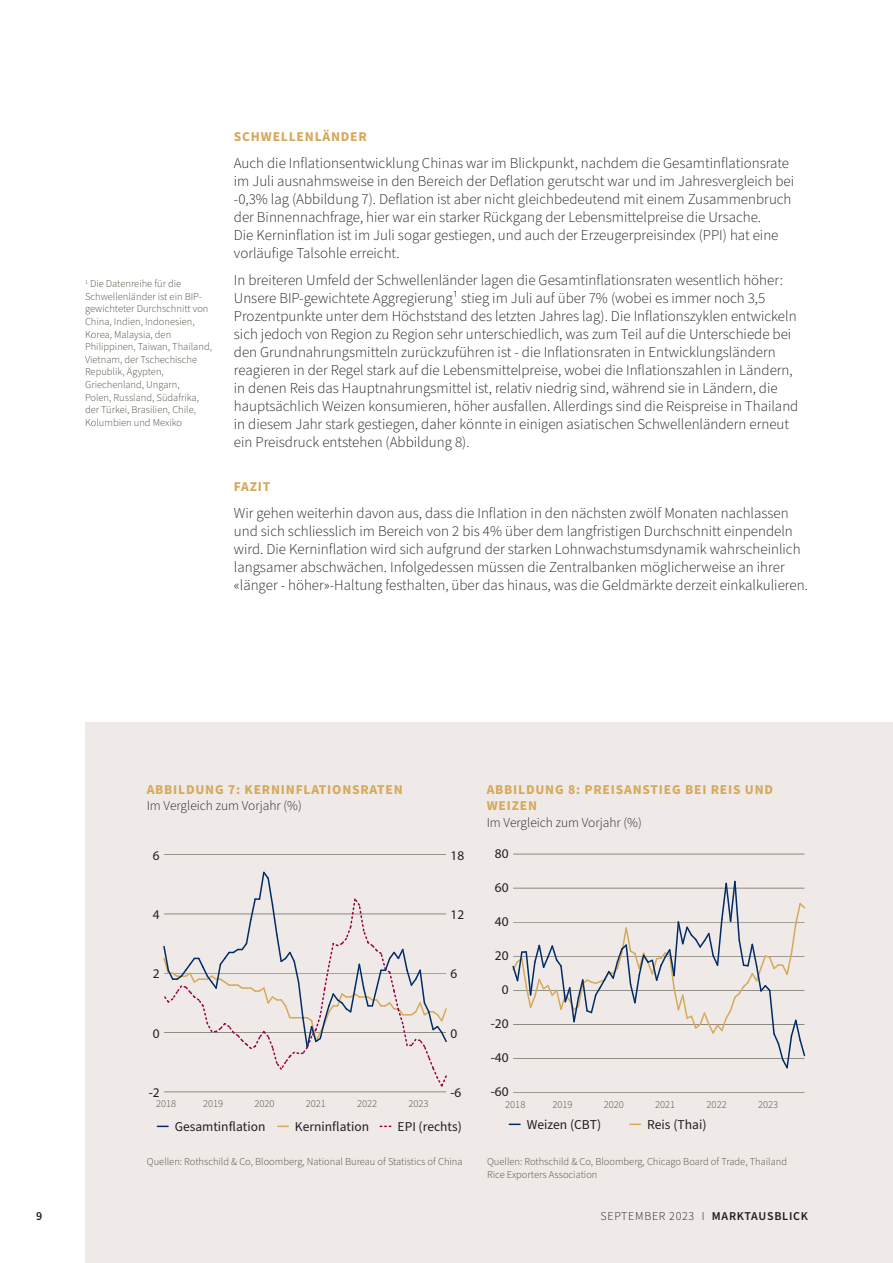
<style>
.page{position:relative;width:893px;height:1263px;background:#fff}
.page>*{position:absolute;margin:0;border:0;box-sizing:border-box;transform-origin:0 0}
.Body_copy{font:300 15px/18px "Source Sans Pro";color:#231f20}
.t1{font:13.65px "Source Sans Pro";color:#231f20}
.Figure_title{font:700 13.5px/16.2px "Source Sans Pro";letter-spacing:.06em;color:#d6a95b}
.Figure_title-2{font:300 13.5px "Source Sans Pro";color:#231f20}
.t2{font:13.5px "Source Sans Pro";color:#231f20}
.Title_-_subsections___categories{font:700 13.5px "Source Sans Pro";letter-spacing:.06em;color:#d6a95b}
.t3{font:13.35px "Myriad Pro";color:#231f20}
.t4{font:300 12px "Source Sans Pro";letter-spacing:.06em;color:#231f20}
.t5{font:600 12px "Source Sans Pro";color:#231f20}
.Legal___notes{font:300 10.5px/12.6px "Source Sans Pro";color:#48483d}
.t6{font:300 10.5px "Source Sans Pro";color:#47473d}
.s1{font-weight:600}
</style>
<div class="page">
<div style="left:85px;top:722px;width:808px;height:541px;background:#efeae8"></div>
<svg style="left:157px;top:1125px;width:11px;height:2px"></svg>
<svg style="left:278px;top:1125px;width:10px;height:2px"></svg>
<svg style="left:380px;top:1125px;width:11px;height:2px"></svg>
<hr style="left:164px;top:1092px;width:282px;height:1px;background:#47473d">
<hr style="left:164px;top:854px;width:282px;height:1px;background:#47473d">
<svg style="left:163px;top:871px;width:284px;height:216px"></svg>
<svg style="left:509px;top:1123px;width:11px;height:2px"></svg>
<svg style="left:630px;top:1123px;width:10px;height:2px"></svg>
<hr style="left:513px;top:1092px;width:291px;height:1px;background:#47473d">
<hr style="left:513px;top:854px;width:291px;height:1px;background:#47473d">
<svg style="left:512px;top:880px;width:294px;height:189px"></svg>
<p class="Legal___notes" style="left:85px;top:278px;width:128px"><sup>1</sup> Die Datenreihe für die<br>Schwellenländer ist ein BIP&shy;gewichteter Durchschnitt von<br>China, Indien, Indonesien,<br>Korea, Malaysia, den<br>Philippinen, Taiwan, Thailand,<br>Vietnam, der Tschechische<br>Republik, Ägypten,<br>Griechenland, Ungarn,<br>Polen, Russland, Südafrika, der Türkei, Brasilien, Chile,<br>Kolumbien und Mexiko</p>
<p class="Title_-_subsections___categories" style="left:234px;top:128px;width:134px">SCHWELLENLÄNDER</p>
<p class="Body_copy" style="left:234px;top:155px;width:562px">Auch die Inflationsentwicklung Chinas war im Blickpunkt, nachdem die Gesamtinflationsrate im Juli ausnahmsweise in den Bereich der Deflation gerutscht war und im Jahresvergleich bei -0,3% lag (Abbildung 7). Deflation ist aber nicht gleichbedeutend mit einem Zusammenbruch der Binnennachfrage, hier war ein starker Rückgang der Lebensmittelpreise die Ursache.<br>Die Kerninflation ist im Juli sogar gestiegen, und auch der Erzeugerpreisindex (PPI) hat eine vorläufige Talsohle erreicht.</p>
<p class="Body_copy" style="left:234px;top:272px;width:566px">In breiteren Umfeld der Schwellenländer lagen die Gesamtinflationsraten wesentlich höher:<br>Unsere BIP-gewichtete Aggregierung¹ stieg im Juli auf über 7% (wobei es immer noch 3,5<br>Prozentpunkte unter dem Höchststand des letzten Jahres lag). Die Inflationszyklen entwickeln sich jedoch von Region zu Region sehr unterschiedlich, was zum Teil auf die Unterschiede bei den Grundnahrungsmitteln zurückzuführen ist - die Inflationsraten in Entwicklungsländern reagieren in der Regel stark auf die Lebensmittelpreise, wobei die Inflationszahlen in Ländern, in denen Reis das Hauptnahrungsmittel ist, relativ niedrig sind, während sie in Ländern, die hauptsächlich Weizen konsumieren, höher ausfallen. Allerdings sind die Reispreise in Thailand in diesem Jahr stark gestiegen, daher könnte in einigen asiatischen Schwellenländern erneut ein Preisdruck entstehen (Abbildung 8).</p>
<p class="Title_-_subsections___categories" style="left:234px;top:477px;width:38px">FAZIT</p>
<p class="Body_copy" style="left:234px;top:504px;width:575px">Wir gehen weiterhin davon aus, dass die Inflation in den nächsten zwölf Monaten nachlassen und sich schliesslich im Bereich von 2 bis 4% über dem langfristigen Durchschnitt einpendeln wird. Die Kerninflation wird sich aufgrund der starken Lohnwachstumsdynamik wahrscheinlich langsamer abschwächen. Infolgedessen müssen die Zentralbanken möglicherweise an ihrer «länger - höher»-Haltung festhalten, über das hinaus, was die Geldmärkte derzeit einkalkulieren.</p>
<p class="Figure_title" style="left:147px;top:782px;width:257px">ABBILDUNG 7: KERNINFLATIONSRATEN</p>
<p class="Figure_title-2" style="left:147px;top:797px;width:157px">Im Vergleich zum Vorjahr (%)</p>
<p class="t3" style="left:153px;top:847px;width:8px">6</p>
<p class="t3" style="left:451px;top:847px;width:15px">18</p>
<p class="t3" style="left:153px;top:906px;width:8px">4</p>
<p class="t3" style="left:451px;top:906px;width:15px">12</p>
<p class="t3" style="left:153px;top:965px;width:8px">2</p>
<p class="t3" style="left:451px;top:965px;width:8px">6</p>
<p class="t3" style="left:153px;top:1025px;width:8px">0</p>
<p class="t3" style="left:451px;top:1025px;width:8px">0</p>
<p class="t3" style="left:149px;top:1084px;width:12px">-2</p>
<p class="t3" style="left:451px;top:1084px;width:12px">-6</p>
<p class="t6" style="left:156px;top:1096px;width:22px">2018</p>
<p class="t6" style="left:203px;top:1096px;width:22px">2019</p>
<p class="t6" style="left:254px;top:1096px;width:22px">2020</p>
<p class="t6" style="left:306px;top:1096px;width:22px">2021</p>
<p class="t6" style="left:357px;top:1096px;width:22px">2022</p>
<p class="t6" style="left:408px;top:1096px;width:22px">2023</p>
<p class="t2" style="left:175px;top:1117px;width:92px">Gesamtinflation</p>
<p class="t2" style="left:295px;top:1117px;width:76px">Kerninflation</p>
<p class="t2" style="left:398px;top:1117px;width:66px">EPI (rechts)</p>
<p class="Figure_title" style="left:487px;top:782px;width:288px">ABBILDUNG 8: PREISANSTIEG BEI REIS UND<br>WEIZEN</p>
<p class="Figure_title-2" style="left:487px;top:813px;width:157px">Im Vergleich zum Vorjahr (%)</p>
<p class="t3" style="left:495px;top:845px;width:15px">80</p>
<p class="t3" style="left:495px;top:879px;width:15px">60</p>
<p class="t3" style="left:495px;top:913px;width:15px">40</p>
<p class="t3" style="left:495px;top:947px;width:15px">20</p>
<p class="t3" style="left:502px;top:981px;width:8px">0</p>
<p class="t3" style="left:491px;top:1015px;width:19px">-20</p>
<p class="t3" style="left:491px;top:1049px;width:19px">-40</p>
<p class="t3" style="left:491px;top:1083px;width:19px">-60</p>
<p class="t6" style="left:505px;top:1097px;width:22px">2018</p>
<p class="t6" style="left:552px;top:1097px;width:22px">2019</p>
<p class="t6" style="left:604px;top:1097px;width:22px">2020</p>
<p class="t6" style="left:655px;top:1097px;width:22px">2021</p>
<p class="t6" style="left:707px;top:1097px;width:22px">2022</p>
<p class="t6" style="left:758px;top:1097px;width:22px">2023</p>
<p class="t1" style="left:527px;top:1115px;width:76px">Weizen (CBT)</p>
<p class="t1" style="left:647px;top:1115px;width:61px">Reis (Thai)</p>
<p class="Legal___notes" style="left:147px;top:1156px;width:317px">Quellen: Rothschild &amp; Co, Bloomberg, National Bureau of Statistics of China</p>
<p class="Legal___notes" style="left:487px;top:1156px;width:302px">Quellen: Rothschild &amp; Co, Bloomberg, Chicago Board of Trade, Thailand<br>Rice Exporters Association</p>
<p class="t5" style="left:36px;top:1207px;width:8px">9</p>
<p class="t4" style="left:600px;top:1207px;width:209px">SEPTEMBER 2023 I <span class="s1">MARKTAUSBLICK</span></p>
</div>
